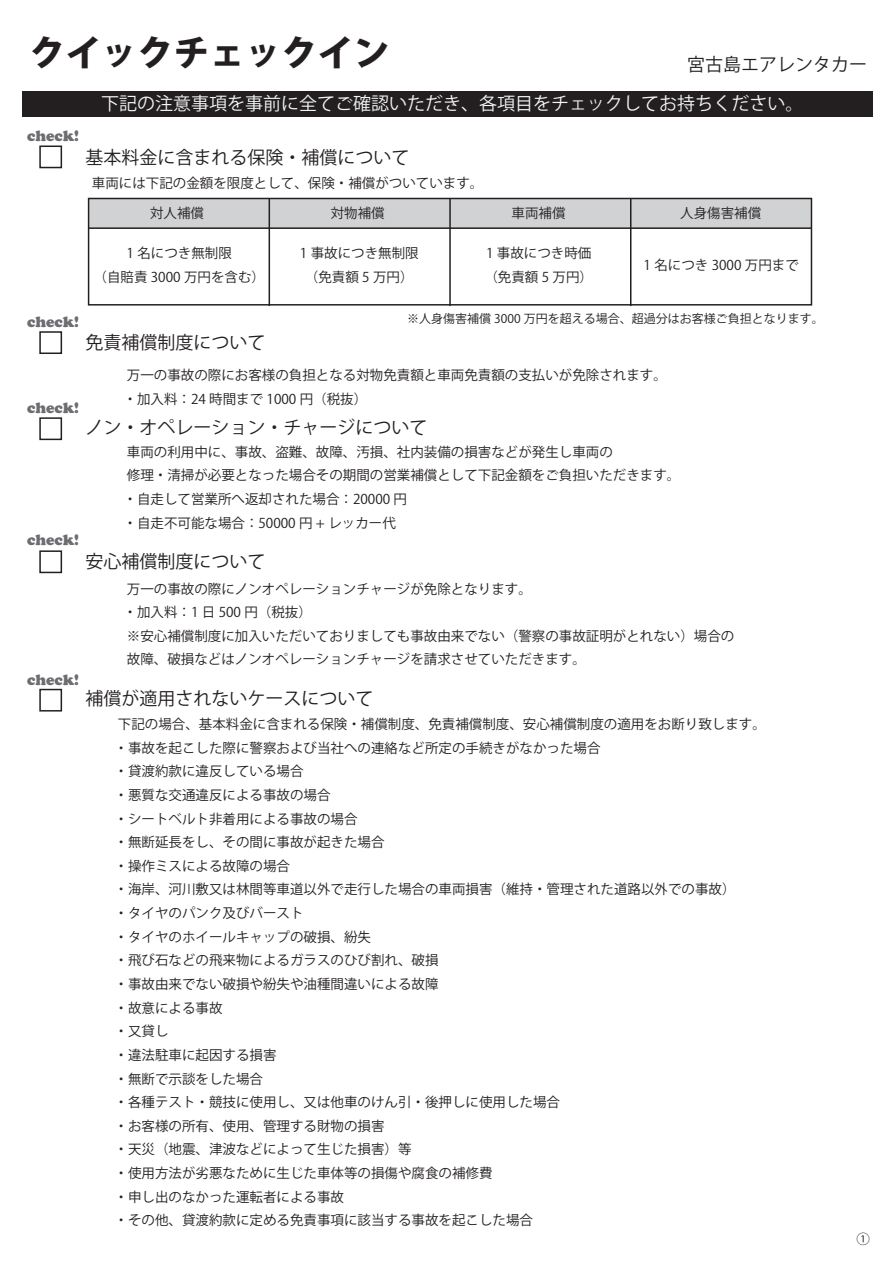
<style>
.page{position:relative;width:893px;height:1263px;background:#fff}
.page>*{position:absolute;margin:0;border:0;box-sizing:border-box;transform-origin:0 0}
.t1{font:800 36px "Koz Go Pro";color:#231f20}
.t2{font:18px "Koz Go Pro";color:#231f20}
.t3{font:18px "Koz Go Pro";color:#f2f3f4}
.t4{font:15px "Cooper Black Std";color:#6c6d70}
.t5{font:13.5px/23.7px "Koz Go Pro";color:#231f20}
.t6{font:12px "Koz Go Pro";color:#231f20}
</style>
<div class="page">
<div style="left:89px;top:198px;width:722px;height:30px;background:#d1d2d4"></div>
<div style="left:23px;top:91px;width:850px;height:26px;background:#231f20"></div>
<div style="left:39px;top:146px;width:23px;height:22px;border:2px solid #231f20"></div>
<div style="left:88px;top:198px;width:724px;height:108px;border:2px solid #231f20"></div>
<hr style="left:89px;top:227px;width:722px;height:2px;background:#231f20">
<hr style="left:269px;top:198px;width:1px;height:108px;background:#231f20">
<hr style="left:449px;top:198px;width:2px;height:108px;background:#231f20">
<hr style="left:630px;top:198px;width:1px;height:108px;background:#231f20">
<div style="left:39px;top:331px;width:23px;height:23px;border:2px solid #231f20"></div>
<div style="left:39px;top:417px;width:23px;height:23px;border:2px solid #231f20"></div>
<div style="left:39px;top:550px;width:23px;height:23px;border:2px solid #231f20"></div>
<div style="left:39px;top:689px;width:23px;height:22px;border:2px solid #231f20"></div>
<h1 class="t1" style="left:30px;top:29px;width:362px">クイックチェックイン</h1>
<h2 class="t3" style="left:101px;top:92px;width:703px">下記の注意事項を事前に全てご確認いただき、各項目をチェックしてお持ちください。</h2>
<h2 class="t2" style="left:687px;top:52px;width:182px">宮古島エアレンタカー</h2>
<p class="t4" style="left:27px;top:127px;width:54px">check!</p>
<h2 class="t2" style="left:86px;top:146px;width:325px">基本料金に含まれる保険・補償について</h2>
<p class="t4" style="left:27px;top:313px;width:54px">check!</p>
<p class="t5" style="left:92px;top:172px;width:393px">車両には下記の金額を限度として、保険・補償がついています。</p>
<p class="t5" style="left:150px;top:201px;width:55px">対人補償</p>
<p class="t5" style="left:331px;top:201px;width:56px">対物補償</p>
<p class="t5" style="left:512px;top:201px;width:55px">車両補償</p>
<p class="t5" style="left:680px;top:201px;width:82px">人身傷害補償</p>
<p class="t5" style="left:94px;top:242px;width:173px;text-align:center">1 名につき無制限<br>（自賠責 3000 万円を含む）</p>
<p class="t5" style="left:300px;top:242px;width:120px;text-align:center">1 事故につき無制限（免責額 5 万円）</p>
<p class="t5" style="left:484px;top:242px;width:110px">1 事故につき時価（免責額 5 万円）</p>
<p class="t5" style="left:644px;top:254px;width:157px">1 名につき 3000 万円まで</p>
<p class="t6" style="left:407px;top:311px;width:418px">※人身傷害補償 3000 万円を超える場合、超過分はお客様ご負担となります。</p>
<h2 class="t2" style="left:86px;top:331px;width:181px">免責補償制度について</h2>
<p class="t5" style="left:124px;top:364px;width:545px">万一の事故の際にお客様の負担となる対物免責額と車両免責額の支払いが免除されます。・加入料：24 時間まで 1000 円（税抜）</p>
<h2 class="t2" style="left:86px;top:415px;width:343px">ノン・オペレーション・チャージについて</h2>
<p class="t5" style="left:124px;top:440px;width:558px">車両の利用中に、事故、盗難、故障、汚損、社内装備の損害などが発生し車両の<br>修理・清掃が必要となった場合その期間の営業補償として下記金額をご負担いただきます。・自走して営業所へ返却された場合：20000 円<br>・自走不可能な場合：50000 円 + レッカー代</p>
<h2 class="t2" style="left:86px;top:549px;width:181px">安心補償制度について</h2>
<p class="t5" style="left:124px;top:577px;width:612px">万一の事故の際にノンオペレーションチャージが免除となります。<br>・加入料：1 日 500 円（税抜）<br>※安心補償制度に加入いただいておりましても事故由来でない（警察の事故証明がとれない）場合の故障、破損などはノンオペレーションチャージを請求させていただきます。</p>
<h2 class="t2" style="left:86px;top:687px;width:289px">補償が適用されないケースについて</h2>
<p class="t5" style="left:115px;top:713px;width:653px">下記の場合、基本料金に含まれる保険・補償制度、免責補償制度、安心補償制度の適用をお断り致します。・事故を起こした際に警察および当社への連絡など所定の手続きがなかった場合<br>・貸渡約款に違反している場合<br>・悪質な交通違反による事故の場合<br>・シートベルト非着用による事故の場合<br>・無断延長をし、その間に事故が起きた場合<br>・操作ミスによる故障の場合<br>・海岸、河川敷又は林間等車道以外で走行した場合の車両損害（維持・管理された道路以外での事故）<br>・タイヤのパンク及びバースト<br>・タイヤのホイールキャップの破損、紛失<br>・飛び石などの飛来物によるガラスのひび割れ、破損<br>・事故由来でない破損や紛失や油種間違いによる故障<br>・故意による事故<br>・又貸し<br>・違法駐車に起因する損害<br>・無断で示談をした場合<br>・各種テスト・競技に使用し、又は他車のけん引・後押しに使用した場合<br>・お客様の所有、使用、管理する財物の損害<br>・天災（地震、津波などによって生じた損害）等<br>・使用方法が劣悪なために生じた車体等の損傷や腐食の補修費<br>・申し出のなかった運転者による事故<br>・その他、貸渡約款に定める免責事項に該当する事故を起こした場合　</p>
<p class="t4" style="left:27px;top:399px;width:54px">check!</p>
<p class="t4" style="left:27px;top:531px;width:54px">check!</p>
<p class="t4" style="left:27px;top:671px;width:54px">check!</p>
<p class="t5" style="left:856px;top:1227px;width:15px">①</p>
</div>
